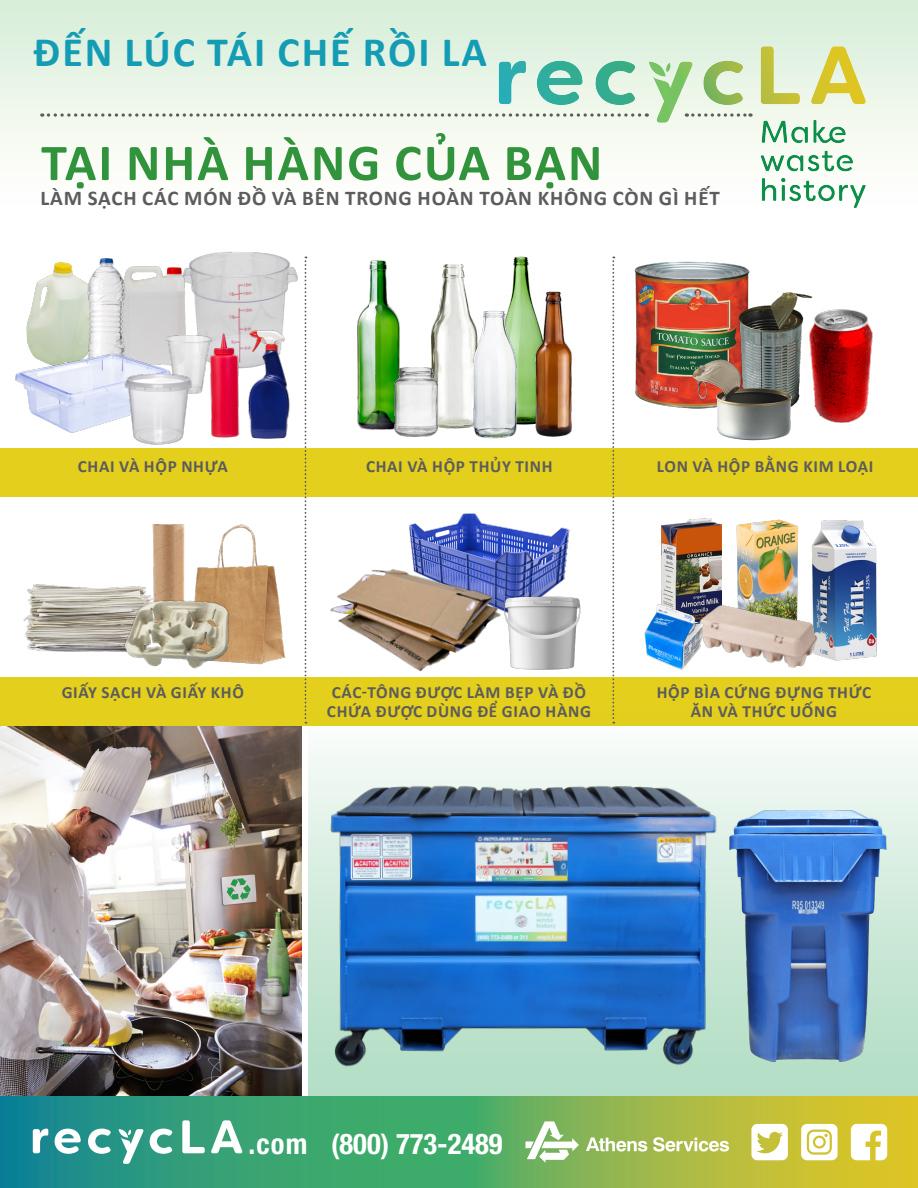
<style>
.page{position:relative;width:918px;height:1188px;background:#fff}
.page>*{position:absolute;margin:0;border:0;box-sizing:border-box;transform-origin:0 0}
.t1{font:700 52.05px "Calibri";letter-spacing:.04em;color:#32933d}
.t2{font:700 42px "Calibri";letter-spacing:.05em;color:#159cb5}
.t3{font:700 condensed 28.65px "Helvetica Neue LT Std";color:#fff}
.t4{font:700 27px "Calibri";color:#fff}
.t5{font:700 21px "Calibri";letter-spacing:.04em;color:#5c5c5d}
.t6{font:700 17.1px/18.6px "Calibri";letter-spacing:.04em;color:#5c5c5d;text-align:center}
.s1{font-family:"Calibri";font-stretch:normal;font-size:27px}
</style>
<div class="page">
<div style="left:0;top:0;width:918px;height:207px;background:linear-gradient(to bottom,#d7eed8,#fffffe)"></div>
<img style="left:152px;top:524px;width:28px;height:65px">
<img style="left:634px;top:261px;width:116px;height:147px">
<img style="left:0;top:726px;width:301px;height:370px">
<img style="left:484px;top:40px;width:392px;height:168px">
<svg style="left:42px;top:113px;width:605px;height:4px;background:#c4c8c0"></svg>
<svg style="left:693px;top:113px;width:58px;height:4px"></svg>
<img style="left:811px;top:520px;width:66px;height:141px">
<img style="left:736px;top:519px;width:63px;height:81px">
<img style="left:26px;top:262px;width:55px;height:89px">
<div style="left:0;top:449px;width:918px;height:48px;background:#e4cf1c"></div>
<div style="left:0;top:677px;width:918px;height:49px;background:#e4cf1c"></div>
<svg style="left:612px;top:257px;width:2px;height:454px"></svg>
<svg style="left:305px;top:380px;width:1px;height:344px"></svg>
<img style="left:731px;top:292px;width:81px;height:63px">
<img style="left:803px;top:297px;width:70px;height:126px">
<img style="left:685px;top:355px;width:122px;height:94px">
<img style="left:513px;top:256px;width:17px;height:29px">
<img style="left:511px;top:285px;width:61px;height:152px">
<img style="left:431px;top:264px;width:36px;height:165px">
<img style="left:357px;top:260px;width:43px;height:171px">
<img style="left:395px;top:367px;width:43px;height:70px">
<img style="left:463px;top:298px;width:65px;height:141px">
<img style="left:662px;top:518px;width:59px;height:82px">
<img style="left:707px;top:600px;width:114px;height:68px">
<img style="left:644px;top:598px;width:63px;height:72px">
<img style="left:194px;top:252px;width:113px;height:127px">
<img style="left:132px;top:259px;width:62px;height:92px">
<img style="left:238px;top:326px;width:62px;height:113px">
<img style="left:200px;top:332px;width:50px;height:107px">
<img style="left:166px;top:335px;width:46px;height:59px">
<svg style="left:308px;top:711px;width:610px;height:385px"></svg>
<img style="left:324px;top:779px;width:400px;height:308px">
<img style="left:729px;top:810px;width:162px;height:252px">
<img style="left:180px;top:524px;width:106px;height:141px">
<img style="left:24px;top:585px;width:130px;height:67px">
<img style="left:118px;top:589px;width:122px;height:80px">
<img style="left:81px;top:258px;width:51px;height:93px">
<img style="left:15px;top:351px;width:157px;height:82px">
<img style="left:122px;top:370px;width:73px;height:75px">
<img style="left:408px;top:513px;width:162px;height:76px">
<img style="left:330px;top:562px;width:176px;height:110px">
<img style="left:500px;top:589px;width:81px;height:83px">
<svg style="left:0;top:1096px;width:918px;height:92px;background:#64aa61"></svg>
<svg style="left:211px;top:1120px;width:32px;height:33px"></svg>
<svg style="left:182px;top:1120px;width:23px;height:33px"></svg>
<svg style="left:150px;top:1129px;width:23px;height:25px"></svg>
<svg style="left:88px;top:1129px;width:23px;height:25px"></svg>
<svg style="left:33px;top:1129px;width:15px;height:24px"></svg>
<svg style="left:55px;top:1129px;width:26px;height:25px"></svg>
<svg style="left:118px;top:1129px;width:26px;height:35px"></svg>
<svg style="left:751px;top:1124px;width:37px;height:36px"></svg>
<svg style="left:851px;top:1124px;width:36px;height:36px"></svg>
<svg style="left:801px;top:1124px;width:37px;height:36px"></svg>
<svg style="left:586px;top:1137px;width:61px;height:15px"></svg>
<svg style="left:653px;top:1137px;width:76px;height:15px"></svg>
<svg style="left:526px;top:1121px;width:53px;height:42px"></svg>
<h2 class="t2" style="left:34px;top:23px;width:455px">ĐẾN LÚC TÁI CHẾ RỒI LA</h2>
<h1 class="t1" style="left:41px;top:126px;width:563px">TẠI NHÀ HÀNG CỦA BẠN</h1>
<p class="t5" style="left:41px;top:183px;width:681px">LÀM SẠCH CÁC MÓN ĐỒ VÀ BÊN TRONG HOÀN TOÀN KHÔNG CÒN GÌ HẾT</p>
<p class="t6" style="left:78px;top:457px;width:152px">CHAI VÀ HỘP NHỰA</p>
<p class="t6" style="left:366px;top:457px;width:188px">CHAI VÀ HỘP THỦY TINH</p>
<p class="t6" style="left:657px;top:457px;width:218px">LON VÀ HỘP BẰNG KIM LOẠI</p>
<p class="t6" style="left:62px;top:683px;width:184px">GIẤY SẠCH VÀ GIẤY KHÔ</p>
<p class="t6" style="left:657px;top:683px;width:216px">HỘP BÌA CỨNG ĐỰNG THỨC<br>ĂN VÀ THỨC UỐNG</p>
<p class="t6" style="left:327px;top:683px;width:266px;text-align:left">CÁC-TÔNG ĐƯỢC LÀM BẸP VÀ ĐỒ<br>CHỨA ĐƯỢC DÙNG ĐỂ GIAO HÀNG</p>
<h3 class="t3" style="left:249px;top:1126px;width:256px"><span class="s1">.com</span> (800) 773-2489</h3>
<h3 class="t4" style="left:333px;top:1126px;width:170px">(800) 773-2489</h3>
<h3 class="t3" style="left:249px;top:1126px;width:60px">.com</h3>
</div>
